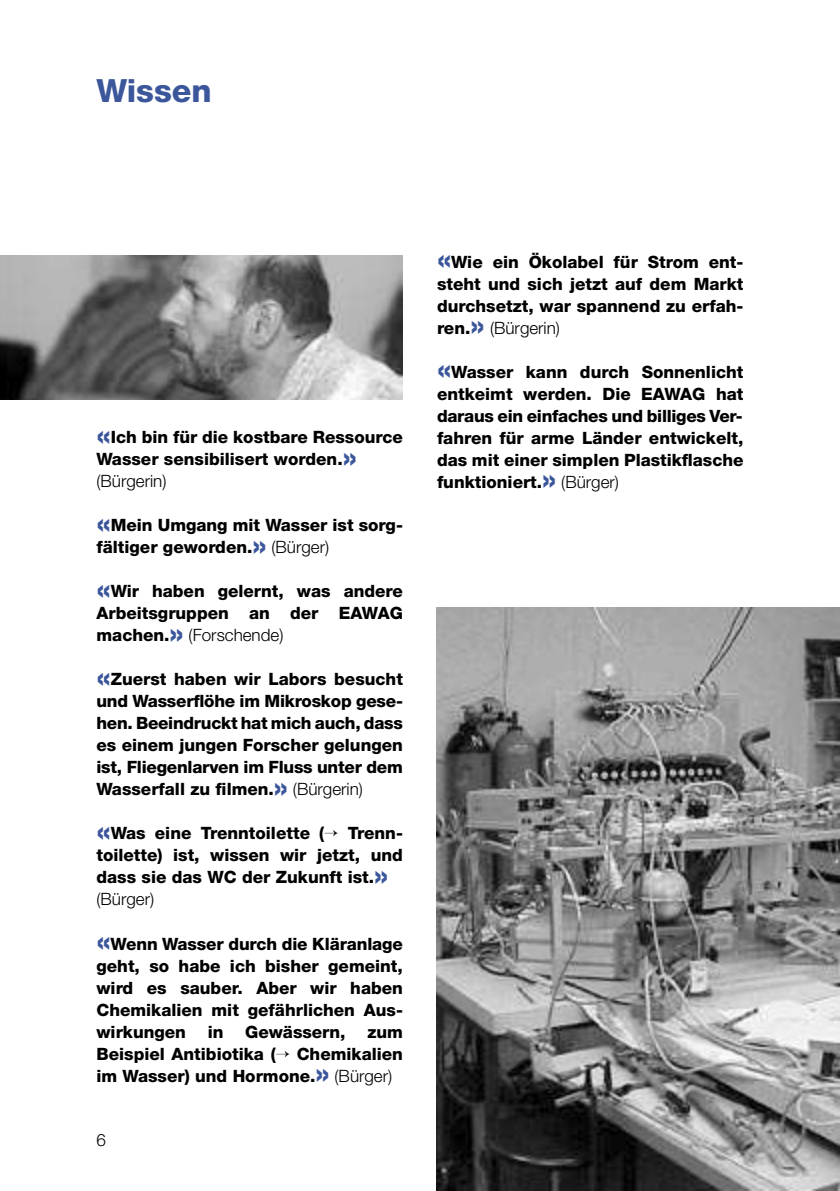
<style>
.page{position:relative;width:840px;height:1191px;background:#fff}
.page>*{position:absolute;margin:0;border:0;box-sizing:border-box;transform-origin:0 0}
.t1{font:800 32px "Helvetica Neue";color:#3b569a}
.t2{font:800 17px/22px "Helvetica Neue";color:#000;text-align:justify}
.t3{font:300 17px "Helvetica Neue";color:#000}
.s1{font-size:32px;color:#3b569a}
.s2{font-weight:300}
</style>
<div class="page">
<img style="left:0;top:255px;width:403px;height:145px">
<img style="left:436px;top:607px;width:403px;height:584px">
<h1 class="t1" style="left:96px;top:71px;width:117px">Wissen</h1>
<p class="t2" style="left:96px;top:426px;width:308px;text-align:left"><span class="s1">«</span>Ich bin für die kostbare Ressource<br>Wasser sensibilisert worden.<span class="s1">» </span><span class="s2">(Bürgerin)</span></p>
<p class="t2" style="left:96px;top:514px;width:308px"><span class="s1">«</span>Mein Umgang mit Wasser ist sorg&shy;fältiger geworden.<span class="s1">»</span> <span class="s2">(Bürger)</span></p>
<p class="t2" style="left:96px;top:580px;width:308px"><span class="s1">«</span>Wir haben gelernt, was andere Arbeitsgruppen an der EAWAG machen.<span class="s1">»</span> <span class="s2">(Forschende)</span></p>
<p class="t2" style="left:96px;top:668px;width:308px"><span class="s1">«</span>Zuerst haben wir Labors besucht und Wasserlöhe im Mikroskop gese&shy;hen. Beeindruckt hat mich auch, dass es einem jungen Forscher gelungen ist, Fliegenlarven im Fluss unter dem Wasserfall zu ilmen.<span class="s1">»</span> <span class="s2">(Bürgerin)</span></p>
<p class="t2" style="left:96px;top:822px;width:229px"><span class="s1">«</span>Was eine Trenntoilette (</p>
<p class="t2" style="left:96px;top:822px;width:308px;text-align:left;text-indent:251px">Trenn&shy;toilette) ist, wissen wir jetzt, und dass sie das WC der Zukunft ist.<span class="s1">» </span><span class="s2">(Bürger)</span></p>
<p class="t2" style="left:96px;top:932px;width:308px"><span class="s1">«</span>Wenn Wasser durch die Kläranlage geht, so habe ich bisher gemeint, wird es sauber. Aber wir haben Chemikalien mit gefährlichen Aus&shy;wirkungen</p>
<p class="t2" style="left:207px;top:1020px;width:17px">in</p>
<p class="t2" style="left:245px;top:1020px;width:102px">Gewässern,</p>
<p class="t2" style="left:96px;top:1020px;width:308px;text-indent:271px">zum Beispiel Antibiotika ( Chemikalien im Wasser) und Hormone.<span class="s1">»</span> <span class="s2">(Bürger)</span></p>
<p class="t3" style="left:96px;top:1129px;width:11px">6</p>
<p class="t2" style="left:437px;top:250px;width:308px"><span class="s1">«</span>Wie ein Ökolabel für Strom ent&shy;steht und sich jetzt auf dem Markt durchsetzt, war spannend zu erfah&shy;ren.<span class="s1">»</span> <span class="s2">(Bürgerin)</span></p>
<p class="t2" style="left:437px;top:360px;width:308px"><span class="s1">«</span>Wasser kann durch Sonnenlicht entkeimt werden. Die EAWAG hat daraus ein einfaches und billiges Ver&shy;fahren für arme Länder entwickelt, das mit einer simplen Plastiklasche funktioniert.<span class="s1">»</span> <span class="s2">(Bürger)</span></p>
</div>
